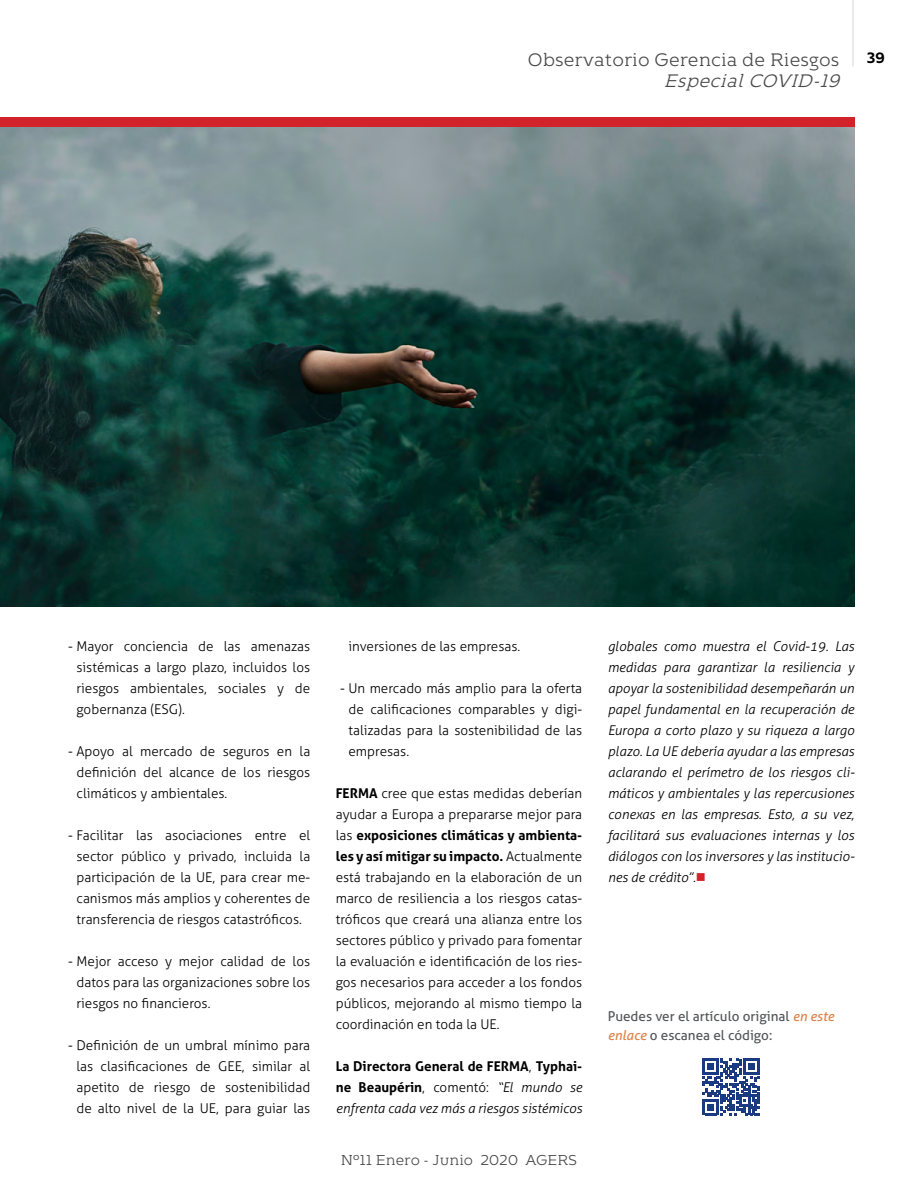
<style>
.page{position:relative;width:918px;height:1188px;background:#fff}
.page>*{position:absolute;margin:0;border:0;box-sizing:border-box;transform-origin:0 0}
.t1{font:18px "Kontrapunkt Bob";color:#49484a}
.t2{font:italic 18px "Kontrapunkt Bob";color:#49484a}
.t3{font:700 15px "Kontrapunkt Bob";color:#000}
.t4{font:14.25px "Kontrapunkt Bob";color:#49484a}
.t5{font:300 13.5px/21px "Aller";color:#000;text-align:justify}
.t6{font:italic 300 13.5px/21px "Aller";color:#000;text-align:justify}
.t7{font:13.5px/19.5px "Aller";color:#545759}
.s1{font-weight:700}
.s2{font-weight:700;font-style:normal}
.s3{font-style:normal}
.s4{color:#d2232a}
.s5{font-style:italic;color:#dd824a}
</style>
<div class="page">
<svg style="left:703px;top:1059px;width:56px;height:56px"></svg>
<hr style="left:852px;top:0;width:2px;height:66px;background:#e2e3e4">
<div style="left:0;top:118px;width:854px;height:120px;background:#d2232a"></div>
<img style="left:0;top:128px;width:854px;height:479px">
<h1 class="t1" style="left:528px;top:50px;width:313px">Observatorio Gerencia de Riesgos</h1>
<p class="t3" style="left:867px;top:50px;width:20px">39</p>
<h1 class="t2" style="left:664px;top:71px;width:182px">EspecialCOVID-19</h1>
<p class="t5" style="left:77px;top:636px;width:235px;text-indent:-9px">- Mayor conciencia de las amenazas sistémicas a largo plazo, incluidos los riesgos ambientales, sociales y de gobernanza (ESG).</p>
<p class="t5" style="left:77px;top:741px;width:235px;text-indent:-9px">- Apoyo al mercado de seguros en la definición del alcance de los riesgos climáticos y ambientales.</p>
<p class="t5" style="left:77px;top:825px;width:235px;text-indent:-9px">- Facilitar las asociaciones entre el sector público y privado, incluida la participación de la UE, para crear me&shy;canismos más amplios y coherentes de transferencia de riesgos catastróficos.</p>
<p class="t5" style="left:77px;top:951px;width:235px;text-indent:-9px">- Mejor acceso y mejor calidad de los datos para las organizaciones sobre los riesgos no financieros.</p>
<p class="t5" style="left:77px;top:1035px;width:235px;text-indent:-9px">- Definición de un umbral mínimo para las clasificaciones de GEE, similar al apetito de riesgo de sostenibilidad de alto nivel de la UE, para guiar las</p>
<p class="t5" style="left:349px;top:636px;width:173px">inversiones de las empresas.</p>
<p class="t5" style="left:349px;top:678px;width:235px;text-indent:-9px">- Un mercado más amplio para la oferta de calificaciones comparables y digi&shy;talizadas para la sostenibilidad de las empresas.</p>
<p class="t5" style="left:336px;top:783px;width:248px"><span class="s1">FERMA</span> cree que estas medidas deberían ayudar a Europa a prepararse mejor para las <span class="s1">exposiciones climáticas y ambienta&shy;les y así mitigar su impacto.</span> Actualmente está trabajando en la elaboración de un marco de resiliencia a los riesgos catas&shy;tróficos que creará una alianza entre los sectores público y privado para fomentar la evaluación e identificación de los ries&shy;gos necesarios para acceder a los fondos públicos, mejorando al mismo tiempo la coordinación en toda la UE.</p>
<p class="t6" style="left:336px;top:1056px;width:248px"><span class="s2">La Directora General de FERMA</span><span class="s3">,</span> <span class="s2">Typhai&shy;ne Beaupérin</span><span class="s3">, comentó:</span> “El mundo se enfrenta cada vez más a riesgos sistémicos</p>
<p class="t4" style="left:341px;top:1152px;width:238px">Nº11 Enero - Junio 2020 AGERS</p>
<p class="t6" style="left:608px;top:636px;width:248px">globales como muestra el Covid-19. Las medidas para garantizar la resiliencia y apoyar la sostenibilidad desempeñarán un papel fundamental en la recuperación de Europa a corto plazo y su riqueza a largo plazo. La UE debería ayudar a las empresas aclarando el perímetro de los riesgos cli&shy;máticos y ambientales y las repercusiones conexas en las empresas. Esto, a su vez, facilitará sus evaluaciones internas y los diálogos con los inversores y las institucio&shy;nes de crédito”.<span class="s4">■</span></p>
<p class="t7" style="left:608px;top:1006px;width:228px">Puedes ver el artículo original <span class="s5">en este enlace</span> o escanea el código:</p>
</div>
